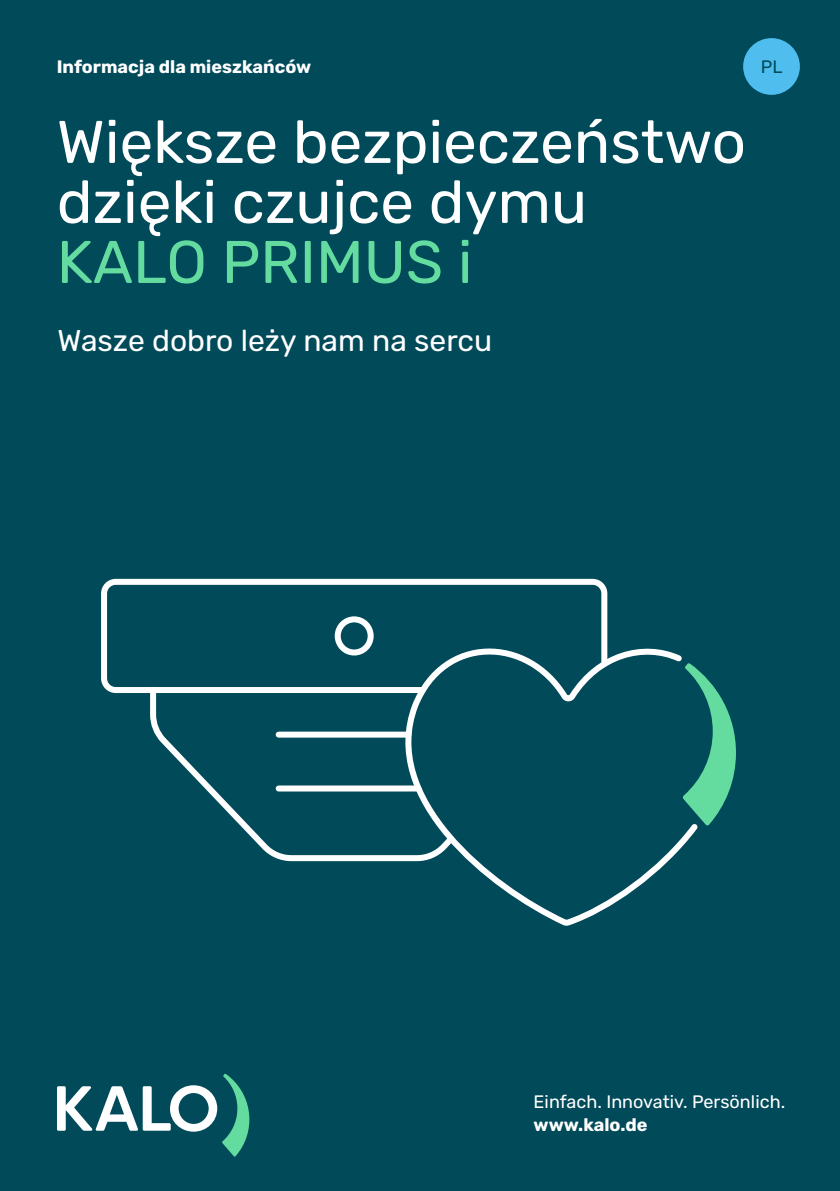
<style>
.page{position:relative;width:840px;height:1191px;background:#fff}
.page>*{position:absolute;margin:0;border:0;box-sizing:border-box;transform-origin:0 0}
.t1{font:60px/60px "Rubik KALO Regular";color:#fff}
.t2{font:60px "Rubik KALO Regular";color:#64dca0}
.t3{font:30px "Rubik KALO Regular";color:#fff}
.t4{font:18px "Rubik KALO Bold";color:#fff}
.t5{font:18px "Rubik KALO Regular";color:#fff}
.t6{font:18px "Rubik KALO Regular";color:#004a5a}
</style>
<div class="page">
<div style="left:0;top:0;width:839px;height:1191px;background:#004a5a"></div>
<svg style="left:57px;top:1073px;width:192px;height:83px"></svg>
<svg style="left:101px;top:578px;width:507px;height:284px"></svg>
<svg style="left:379px;top:634px;width:319px;height:292px"></svg>
<svg style="left:682px;top:663px;width:53px;height:162px"></svg>
<div style="left:742px;top:38px;width:57px;height:57px;background:#4fbeef;border-radius:50%"></div>
<p class="t4" style="left:57px;top:56px;width:256px">Informacja dla mieszkańców</p>
<p class="t1" style="left:57px;top:114px;width:690px">Większe bezpieczeństwo dzięki czujce dymu</p>
<p class="t2" style="left:57px;top:228px;width:417px">KALO PRIMUS i</p>
<p class="t3" style="left:58px;top:323px;width:436px">Wasze dobro leży nam na sercu</p>
<p class="t6" style="left:760px;top:56px;width:23px">PL</p>
<p class="t5" style="left:533px;top:1091px;width:253px">Einfach. Innovativ. Persönlich.</p>
<p class="t4" style="left:533px;top:1114px;width:115px">www.kalo.de</p>
</div>
